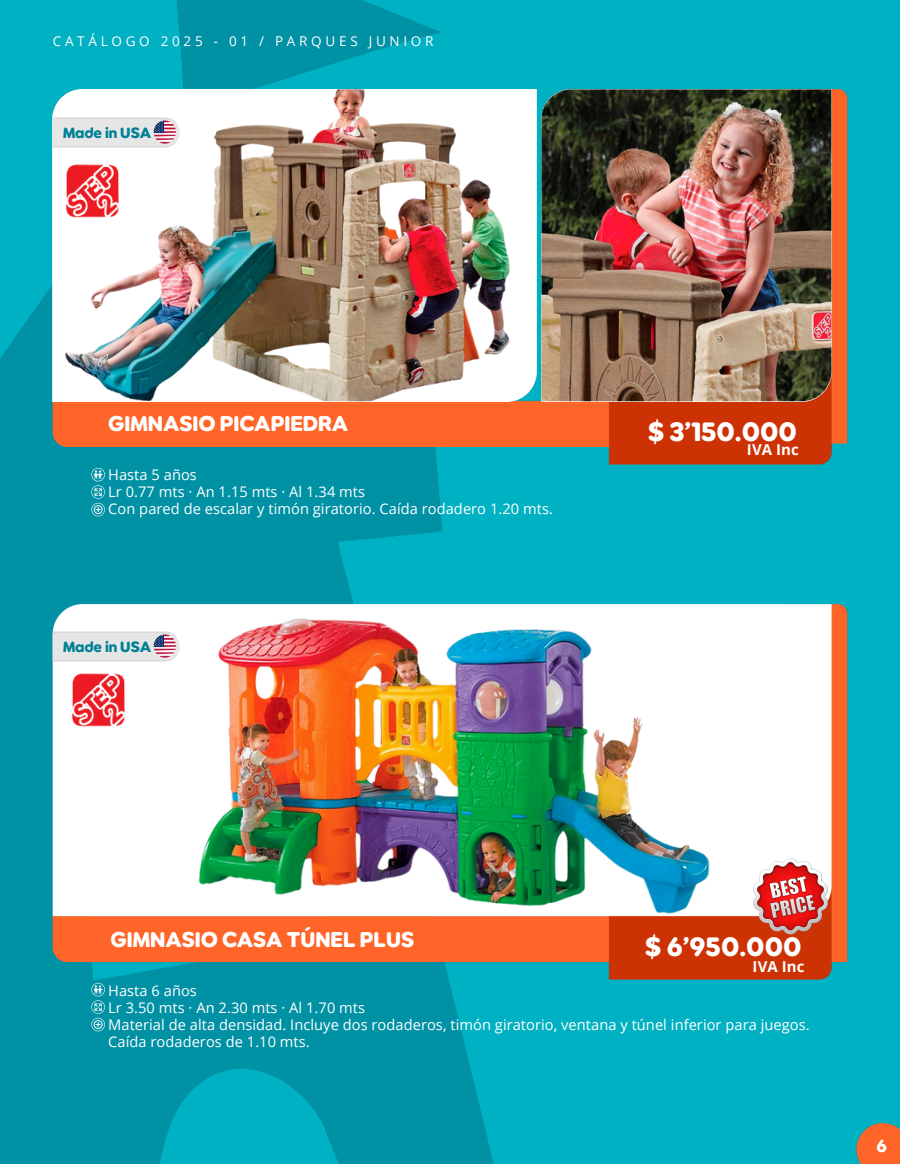
<style>
.page{position:relative;width:900px;height:1164px;background:#fff}
.page>*{position:absolute;margin:0;border:0;box-sizing:border-box;transform-origin:0 0}
.t1{font:700 26.4px "LT Saeada";color:#fff}
.t2{font:700 21.3px "LT Saeada";color:#fff}
.t3{font:700 17.25px "LT Saeada";color:#fff}
.t4{font:700 15px "LT Saeada";color:#008196}
.t5{font:700 15px "Open Sans";letter-spacing:.005em;color:#fff}
.t6{font:14.7px/16.8px "Open Sans";letter-spacing:.005em;color:#fff}
.t7{font:13.5px "Open Sans";letter-spacing:.275em;color:#fff}
</style>
<div class="page">
<img style="left:0;top:0;width:900px;height:1163px">
<img style="left:167px;top:603px;width:566px;height:325px">
<svg style="left:91px;top:468px;width:14px;height:48px"></svg>
<svg style="left:91px;top:982px;width:14px;height:49px"></svg>
<img style="left:53px;top:89px;width:483px;height:312px">
<img style="left:541px;top:89px;width:290px;height:312px">
<img style="left:47px;top:113px;width:137px;height:39px">
<img style="left:47px;top:626px;width:137px;height:40px">
<img style="left:29px;top:157px;width:128px;height:68px">
<img style="left:34px;top:665px;width:128px;height:69px">
<img style="left:742px;top:853px;width:97px;height:98px">
<h4 class="t7" style="left:53px;top:31px;width:382px">CATÁLOGO 2025 - 01 / PARQUES JUNIOR</h4>
<p class="t4" style="left:63px;top:126px;width:90px">Made in USA</p>
<h1 class="t2" style="left:108px;top:414px;width:242px">GIMNASIO PICAPIEDRA</h1>
<h4 class="t6" style="left:108px;top:466px;width:90px">Hasta 5 años</h4>
<p class="t6" style="left:108px;top:483px;width:258px">Lr 0.77 mts · An 1.15 mts · Al 1.34 mts</p>
<p class="t6" style="left:108px;top:500px;width:446px">Con pared de escalar y timón giratorio. Caída rodadero 1.20 mts.</p>
<p class="t4" style="left:63px;top:640px;width:90px">Made in USA</p>
<p class="t1" style="left:648px;top:420px;width:151px">$ 3’150.000</p>
<p class="t5" style="left:747px;top:439px;width:53px">IVA Inc</p>
<h4 class="t2" style="left:111px;top:929px;width:305px">GIMNASIO CASA TÚNEL PLUS</h4>
<p class="t1" style="left:645px;top:935px;width:158px">$ 6’950.000</p>
<p class="t5" style="left:753px;top:955px;width:53px">IVA Inc</p>
<p class="t6" style="left:108px;top:981px;width:90px">Hasta 6 años</p>
<h2 class="t6" style="left:108px;top:998px;width:258px">Lr 3.50 mts · An 2.30 mts · Al 1.70 mts</h2>
<p class="t6" style="left:108px;top:1015px;width:703px">Material de alta densidad. Incluye dos rodaderos, timón giratorio, ventana y túnel inferior para juegos.<br>Caída rodaderos de 1.10 mts.</p>
<p class="t3" style="left:876px;top:1138px;width:12px">6</p>
</div>
